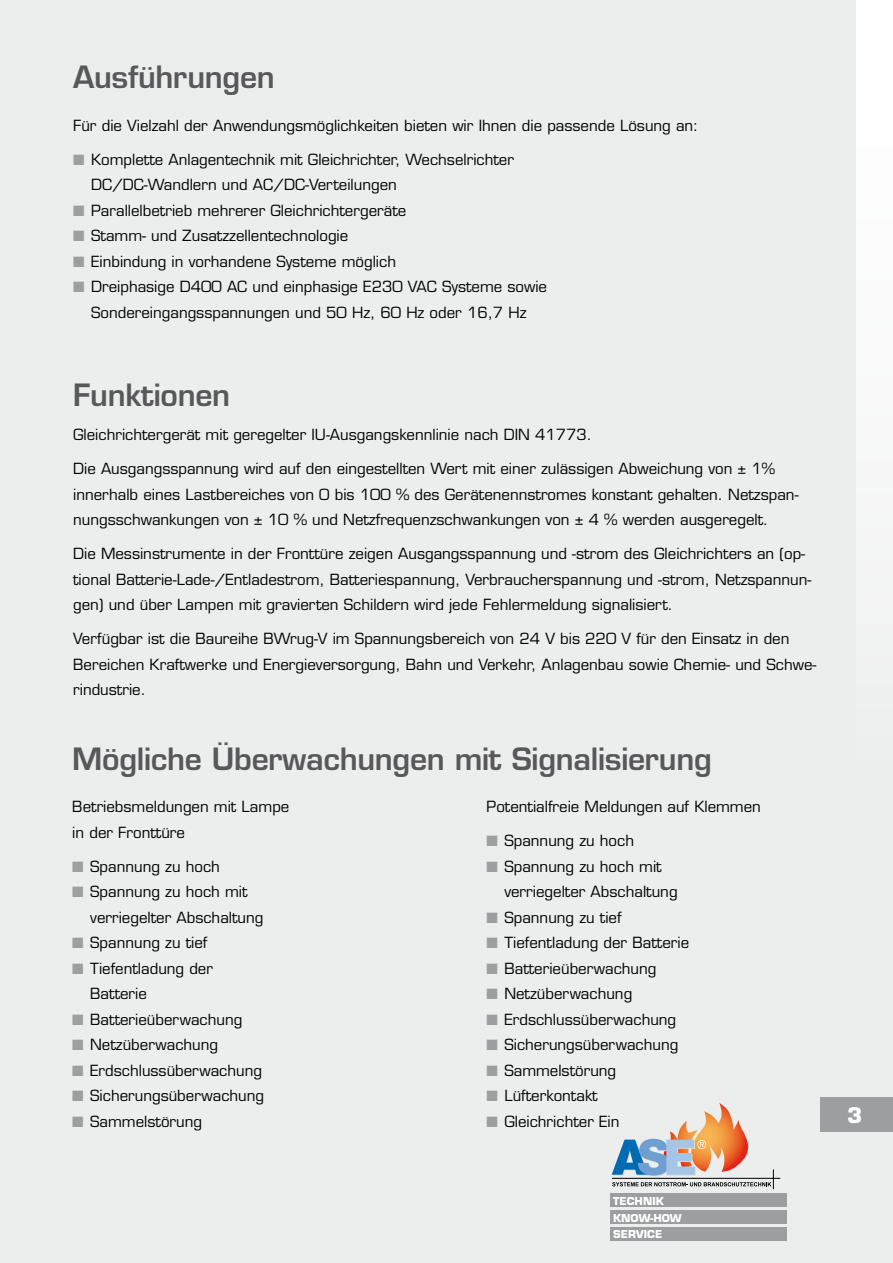
<style>
.page{position:relative;width:893px;height:1263px;background:#eceded}
.page>*{position:absolute;margin:0;border:0;box-sizing:border-box;transform-origin:0 0}
.t1{font:600 30px "Eurostile";letter-spacing:-.01em;color:#58585a}
.t2{font:700 21px "Eurostile";color:#fff}
.t3{font:15px/25.5px "Eurostile";color:#000}
.t4{font:700 10.65px/16.8px "Eurostile";color:#fff}
.s1{color:#9c9e9f}
</style>
<div class="page">
<div style="left:856px;top:0;width:37px;height:783px;background:#fff"></div>
<div style="left:821px;top:1097px;width:72px;height:34px;background:#9c9e9f"></div>
<svg style="left:612px;top:1103px;width:169px;height:86px"></svg>
<div style="left:610px;top:1194px;width:177px;height:13px;background:#9c9e9f"></div>
<div style="left:610px;top:1211px;width:177px;height:13px;background:#9c9e9f"></div>
<div style="left:610px;top:1227px;width:177px;height:14px;background:#9c9e9f"></div>
<h1 class="t1" style="left:73px;top:58px;width:203px">Ausführungen</h1>
<p class="t3" style="left:73px;top:112px;width:627px">Für die Vielzahl der Anwendungsmöglichkeiten bieten wir Ihnen die passende Lösung an:</p>
<p class="t3" style="left:91px;top:146px;width:424px;text-indent:-18px"><span class="s1">■</span> Komplette Anlagentechnik mit Gleichrichter, Wechselrichter<br>DC/DC-Wandlern und AC/DC-Verteilungen</p>
<p class="t3" style="left:73px;top:197px;width:335px"><span class="s1">■</span> Parallelbetrieb mehrerer Gleichrichtergeräte</p>
<p class="t3" style="left:73px;top:223px;width:277px"><span class="s1">■</span> Stamm- und Zusatzzellentechnologie</p>
<p class="t3" style="left:73px;top:248px;width:324px"><span class="s1">■</span> Einbindung in vorhandene Systeme möglich</p>
<p class="t3" style="left:73px;top:274px;width:475px;text-align:center"><span class="s1">■</span> Dreiphasige D400 AC und einphasige E230 VAC Systeme sowie<br>Sondereingangsspannungen und 50 Hz, 60 Hz oder 16,7 Hz</p>
<h1 class="t1" style="left:73px;top:376px;width:158px">Funktionen</h1>
<p class="t3" style="left:73px;top:422px;width:520px">Gleichrichtergerät mit geregelter IU-Ausgangskennlinie nach DIN 41773.</p>
<p class="t3" style="left:73px;top:456px;width:727px">Die Ausgangsspannung wird auf den eingestellten Wert mit einer zulässigen Abweichung von ± 1% innerhalb eines Lastbereiches von 0 bis 100 % des Gerätenennstromes konstant gehalten. Netzspan&shy;nungsschwankungen von ± 10 % und Netzfrequenzschwankungen von ± 4 % werden ausgeregelt.</p>
<p class="t3" style="left:73px;top:541px;width:740px">Die Messinstrumente in der Fronttüre zeigen Ausgangsspannung und -strom des Gleichrichters an (op&shy;tional Batterie-Lade-/Entladestrom, Batteriespannung, Verbraucherspannung und -strom, Netzspannun&shy;gen) und über Lampen mit gravierten Schildern wird jede Fehlermeldung signalisiert.</p>
<p class="t3" style="left:73px;top:626px;width:745px">Verfügbar ist die Baureihe BWrug-V im Spannungsbereich von 24 V bis 220 V für den Einsatz in den<br>Bereichen Kraftwerke und Energieversorgung, Bahn und Verkehr, Anlagenbau sowie Chemie- und Schwe&shy;rindustrie.</p>
<h1 class="t1" style="left:72px;top:740px;width:641px">Mögliche Überwachungen mit Signalisierung</h1>
<p class="t3" style="left:72px;top:794px;width:219px">Betriebsmeldungen mit Lampe in der Fronttüre</p>
<p class="t3" style="left:72px;top:854px;width:149px"><span class="s1">■</span>●Spannung zu hoch</p>
<p class="t3" style="left:90px;top:879px;width:175px;text-indent:-18px"><span class="s1">■</span> Spannung zu hoch mit verriegelter Abschaltung</p>
<p class="t3" style="left:72px;top:930px;width:137px"><span class="s1">■</span>●Spannung zu tief</p>
<p class="t3" style="left:90px;top:956px;width:124px;text-indent:-18px"><span class="s1">■</span> Tiefentladung der<br>Batterie</p>
<p class="t3" style="left:72px;top:1007px;width:172px"><span class="s1">■</span>●Batterieüberwachung</p>
<p class="t3" style="left:72px;top:1032px;width:147px"><span class="s1">■</span>●Netzüberwachung</p>
<p class="t3" style="left:72px;top:1058px;width:191px"><span class="s1">■</span>●Erdschlussüberwachung</p>
<p class="t3" style="left:72px;top:1083px;width:193px"><span class="s1">■</span>●Sicherungsüberwachung</p>
<p class="t3" style="left:72px;top:1109px;width:131px"><span class="s1">■</span>●Sammelstörung</p>
<p class="t3" style="left:486px;top:794px;width:276px">Potentialfreie Meldungen auf Klemmen</p>
<p class="t3" style="left:486px;top:828px;width:149px"><span class="s1">■</span>●Spannung zu hoch</p>
<p class="t3" style="left:504px;top:854px;width:175px;text-indent:-18px"><span class="s1">■</span> Spannung zu hoch mit verriegelter Abschaltung</p>
<p class="t3" style="left:486px;top:905px;width:137px"><span class="s1">■</span>●Spannung zu tief</p>
<p class="t3" style="left:486px;top:930px;width:204px"><span class="s1">■</span>●Tiefentladung der Batterie</p>
<p class="t3" style="left:486px;top:956px;width:172px"><span class="s1">■</span>●Batterieüberwachung</p>
<p class="t3" style="left:486px;top:981px;width:147px"><span class="s1">■</span>●Netzüberwachung</p>
<p class="t3" style="left:486px;top:1007px;width:191px"><span class="s1">■</span>●Erdschlussüberwachung</p>
<p class="t3" style="left:486px;top:1032px;width:193px"><span class="s1">■</span>●Sicherungsüberwachung</p>
<p class="t3" style="left:486px;top:1058px;width:131px"><span class="s1">■</span>●Sammelstörung</p>
<p class="t3" style="left:486px;top:1083px;width:113px"><span class="s1">■</span>●Lüfterkontakt</p>
<p class="t3" style="left:486px;top:1109px;width:135px"><span class="s1">■</span>●Gleichrichter Ein</p>
<p class="t4" style="left:613px;top:1192px;width:70px">TECHNIK<br>KNOW-HOW<br>SERVICE</p>
<h2 class="t2" style="left:847px;top:1102px;width:17px">3</h2>
</div>
